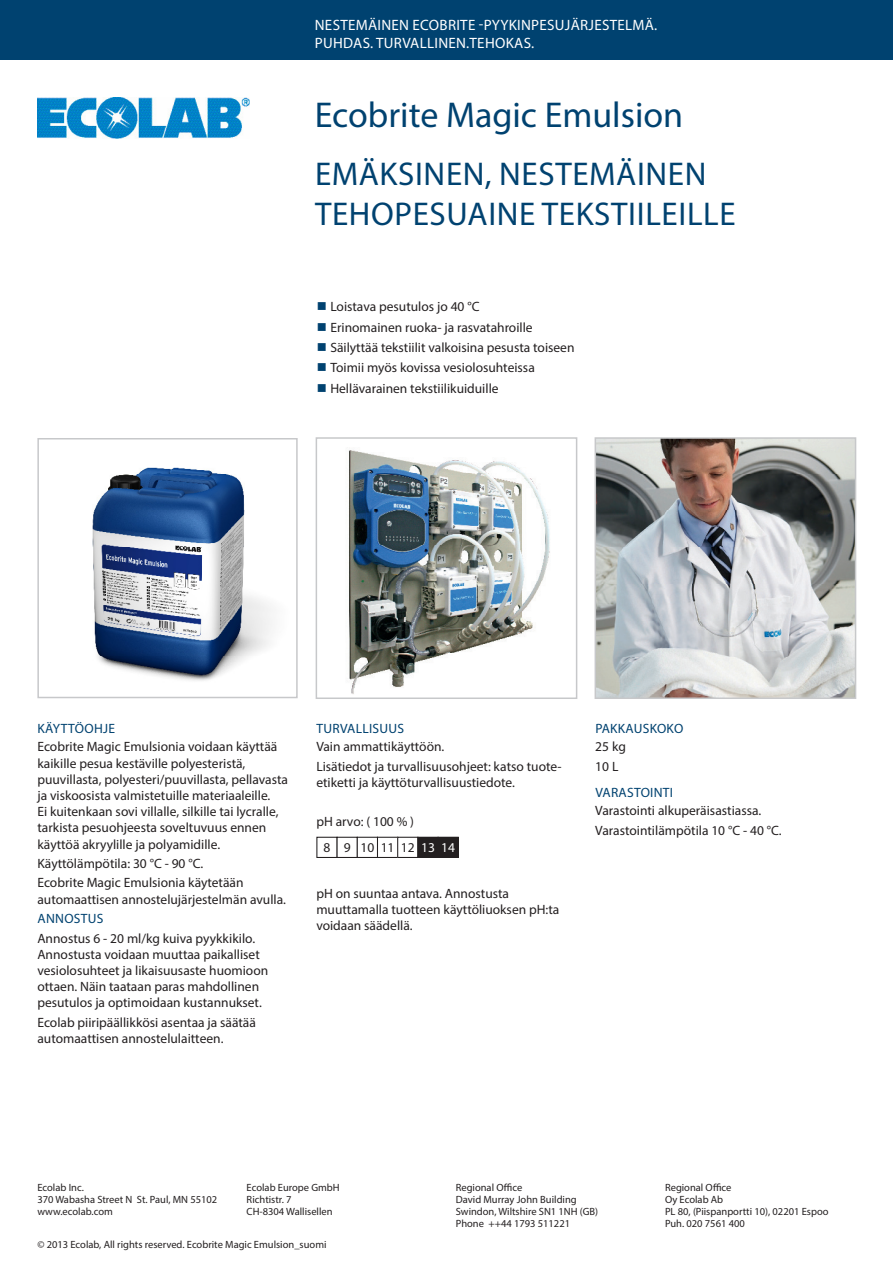
<style>
.page{position:relative;width:893px;height:1263px;background:#fff}
.page>*{position:absolute;margin:0;border:0;box-sizing:border-box;transform-origin:0 0}
.Headline_Produkt{font:36px "Myriad Pro";color:#004270}
.Sub-Headline{font:33px/39.6px "Myriad Pro";letter-spacing:.02em;color:#004270}
.Kopf_headline{font:15px "Myriad Pro";letter-spacing:.02em;color:#fff}
.fließtext_unten{font:13.5px/16.2px "Myriad Pro";color:#231f20}
.Bullet_oben{font:13.5px "Myriad Pro";color:#231f20}
.Headline_unten{font:13.5px "Myriad Pro";letter-spacing:.02em;color:#004270}
.fließtext_unten-2{font:13.5px "Myriad Pro";letter-spacing:.02em;color:#004270}
.Adresse{font:10.5px "Myriad Pro";color:#231f20}
.fusszeile{font:10.5px "Myriad Pro";color:#231f20}
.s1{color:#004270}
.s2{color:#fff}
</style>
<div class="page">
<div style="left:0;top:0;width:893px;height:60px;background:#004270"></div>
<img style="left:37px;top:98px;width:212px;height:40px">
<img style="left:92px;top:467px;width:180px;height:214px">
<div style="left:37px;top:438px;width:261px;height:260px;border:2px solid #c7c8ca"></div>
<img style="left:349px;top:450px;width:201px;height:244px">
<div style="left:316px;top:437px;width:261px;height:262px;border:2px solid #c7c8ca"></div>
<img style="left:598px;top:440px;width:255px;height:256px">
<div style="left:595px;top:437px;width:261px;height:262px;border:2px solid #c7c8ca"></div>
<div style="left:316px;top:837px;width:22px;height:21px;border:1px solid #231f20"></div>
<div style="left:337px;top:837px;width:21px;height:21px;border:1px solid #231f20"></div>
<div style="left:357px;top:837px;width:21px;height:21px;border:1px solid #231f20"></div>
<div style="left:377px;top:837px;width:21px;height:21px;border:1px solid #231f20"></div>
<div style="left:397px;top:837px;width:21px;height:21px;border:1px solid #231f20"></div>
<div style="left:418px;top:837px;width:20px;height:20px;background:#231f20"></div>
<div style="left:417px;top:837px;width:22px;height:21px;border:1px solid #231f20"></div>
<div style="left:438px;top:837px;width:20px;height:20px;background:#231f20"></div>
<div style="left:438px;top:837px;width:21px;height:21px;border:1px solid #231f20"></div>
<p class="Kopf_headline" style="left:315px;top:16px;width:344px">NESTEMÄINEN ECOBRITE -PYYKINPESUJÄRJESTELMÄ.</p>
<p class="Kopf_headline" style="left:315px;top:34px;width:221px">PUHDAS. TURVALLINEN.TEHOKAS.</p>
<p class="Headline_Produkt" style="left:315px;top:92px;width:370px">Ecobrite Magic Emulsion</p>
<p class="Sub-Headline" style="left:315px;top:154px;width:422px">EMÄKSINEN, NESTEMÄINEN<br>TEHOPESUAINE TEKSTIILEILLE</p>
<p class="Bullet_oben" style="left:317px;top:298px;width:164px"><span class="s1">■</span> Loistava pesutulos jo 40 °C</p>
<p class="Bullet_oben" style="left:317px;top:319px;width:217px"><span class="s1">■</span> Erinomainen ruoka- ja rasvatahroille</p>
<p class="Bullet_oben" style="left:317px;top:339px;width:259px"><span class="s1">■</span> Säilyttää tekstiilit valkoisina pesusta toiseen</p>
<p class="Bullet_oben" style="left:317px;top:360px;width:220px"><span class="s1">■</span> Toimii myös kovissa vesiolosuhteissa</p>
<p class="Bullet_oben" style="left:317px;top:380px;width:183px"><span class="s1">■</span> Hellävarainen tekstiilikuiduille</p>
<p class="Headline_unten" style="left:38px;top:720px;width:79px">KÄYTTÖOHJE</p>
<p class="fließtext_unten" style="left:37px;top:738px;width:252px">Ecobrite Magic Emulsionia voidaan käyttää kaikille pesua kestäville polyesteristä, puuvillasta, polyesteri/puuvillasta, pellavasta ja viskoosista valmistetuille materiaaleille.<br>Ei kuitenkaan sovi villalle, silkille tai lycralle, tarkista pesuohjeesta soveltuvuus ennen käyttöä akryylille ja polyamidille.</p>
<p class="fließtext_unten" style="left:37px;top:855px;width:167px">Käyttölämpötila: 30 °C - 90 °C.</p>
<p class="fließtext_unten" style="left:37px;top:874px;width:250px">Ecobrite Magic Emulsionia käytetään automaattisen annostelujärjestelmän avulla.</p>
<p class="fließtext_unten-2" style="left:38px;top:910px;width:67px">ANNOSTUS</p>
<p class="fließtext_unten" style="left:37px;top:930px;width:232px">Annostus 6 - 20 ml/kg kuiva pyykkikilo.<br>Annostusta voidaan muuttaa paikalliset vesiolosuhteet ja likaisuusaste huomioon ottaen. Näin taataan paras mahdollinen pesutulos ja optimoidaan kustannukset.</p>
<p class="fließtext_unten" style="left:37px;top:1014px;width:220px">Ecolab piiripäällikkösi asentaa ja säätää automaattisen annostelulaitteen.</p>
<p class="Headline_unten" style="left:316px;top:720px;width:89px">TURVALLISUUS</p>
<p class="fließtext_unten" style="left:316px;top:738px;width:129px">Vain ammattikäyttöön.</p>
<p class="fließtext_unten" style="left:316px;top:758px;width:247px">Lisätiedot ja turvallisuusohjeet: katso tuote&shy;etiketti ja käyttöturvallisuustiedote.</p>
<p class="fließtext_unten" style="left:316px;top:813px;width:99px">pH arvo: ( 100 % )</p>
<p class="fließtext_unten" style="left:324px;top:839px;width:133px">8 9 101112<span class="s2">1314</span></p>
<p class="fließtext_unten" style="left:316px;top:885px;width:244px">pH on suuntaa antava. Annostusta muuttamalla tuotteen käyttöliuoksen pH:ta voidaan säädellä.</p>
<p class="Headline_unten" style="left:595px;top:720px;width:89px">PAKKAUSKOKO</p>
<p class="fließtext_unten" style="left:595px;top:738px;width:32px">25 kg</p>
<p class="fließtext_unten" style="left:595px;top:758px;width:25px">10 L</p>
<p class="Headline_unten" style="left:595px;top:784px;width:79px">VARASTOINTI</p>
<p class="fließtext_unten" style="left:595px;top:802px;width:167px">Varastointi alkuperäisastiassa.</p>
<p class="fließtext_unten" style="left:595px;top:822px;width:188px">Varastointilämpötila 10 °C - 40 °C.</p>
<p class="Adresse" style="left:37px;top:1180px;width:48px">Ecolab Inc.</p>
<p class="Adresse" style="left:37px;top:1192px;width:181px">370 Wabasha Street N St. Paul, MN 55102</p>
<p class="Adresse" style="left:37px;top:1204px;width:77px">www.ecolab.com</p>
<p class="Adresse" style="left:247px;top:1180px;width:95px">Ecolab Europe GmbH</p>
<p class="Adresse" style="left:247px;top:1192px;width:46px">Richtistr. 7</p>
<p class="Adresse" style="left:247px;top:1204px;width:88px">CH-8304 Wallisellen</p>
<p class="fusszeile" style="left:37px;top:1238px;width:291px">© 2013 Ecolab, All rights reserved. Ecobrite Magic Emulsion_suomi</p>
<p class="Adresse" style="left:456px;top:1180px;width:68px">Regional Office</p>
<p class="Adresse" style="left:456px;top:1192px;width:122px">David Murray John Building</p>
<p class="Adresse" style="left:456px;top:1204px;width:144px">Swindon, Wiltshire SN1 1NH (GB)</p>
<p class="Adresse" style="left:456px;top:1216px;width:116px">Phone ++44 1793 511221</p>
<p class="Adresse" style="left:665px;top:1180px;width:68px">Regional Office</p>
<p class="Adresse" style="left:665px;top:1192px;width:60px">Oy Ecolab Ab</p>
<p class="Adresse" style="left:665px;top:1204px;width:165px">PL 80, (Piispanportti 10), 02201 Espoo</p>
<p class="Adresse" style="left:665px;top:1216px;width:81px">Puh. 020 7561 400</p>
</div>
